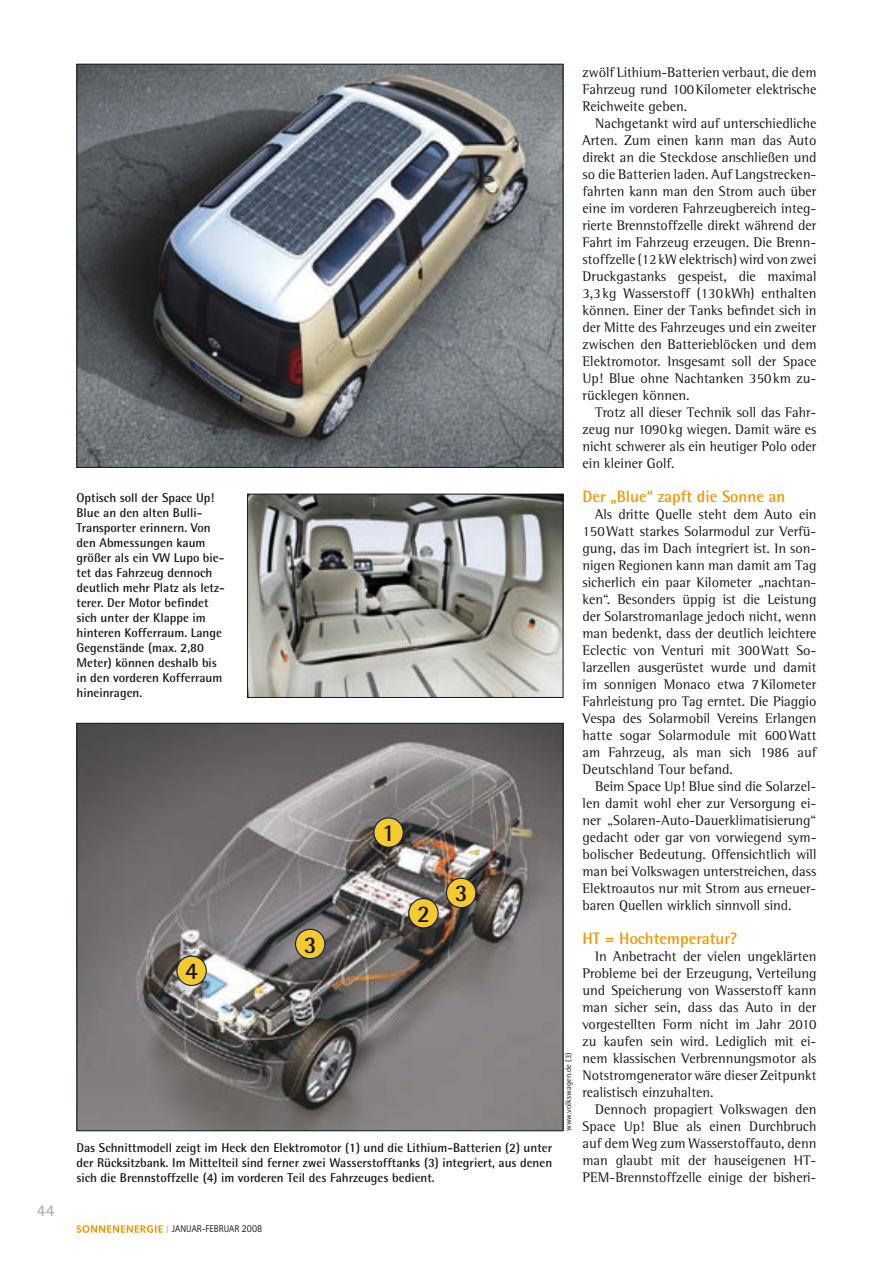
<style>
.page{position:relative;width:893px;height:1263px;background:#fff}
.page>*{position:absolute;margin:0;border:0;box-sizing:border-box;transform-origin:0 0}
.t1{font:700 24px "Rotis Semi Sans Std";color:#1a171c}
.t2{font:700 16.5px "Rotis Semi Sans Std";color:#f39500}
.t3{font:700 16.5px "Rotis Semi Sans Std";color:#b1b3b4}
.t4{font:14.25px/17px "Rotis Semi Serif Std";color:#1a171c;text-align:justify}
.t5{font:700 12.75px/15px "Rotis Semi Sans Std";color:#1a171c;text-align:justify}
.t6{font:9.75px "Rotis Sans Serif Std";color:#1a171c;scale:.95 1}
.t7{font:8.25px "Rotis Semi Sans Std";letter-spacing:.01em;color:#1a171c}
.s1{font-size:10.8px;color:#b1b3b4}
.s2{font-size:10.65px}
</style>
<div class="page">
<svg style="left:77px;top:1225px;width:86px;height:8px"></svg>
<img style="left:78px;top:66px;width:483px;height:400px">
<img style="left:249px;top:496px;width:312px;height:200px">
<div style="left:247px;top:494px;width:316px;height:204px;border:1px solid #1a171c"></div>
<img style="left:79px;top:725px;width:482px;height:404px">
<div style="left:374px;top:818px;width:29px;height:29px;background:#f6c92d;border-radius:50%"></div>
<div style="left:373px;top:817px;width:31px;height:31px;border:1px solid #101d42;border-radius:50%"></div>
<div style="left:177px;top:956px;width:29px;height:29px;background:#f6c92d;border-radius:50%"></div>
<div style="left:176px;top:955px;width:31px;height:31px;border:1px solid #101d42;border-radius:50%"></div>
<div style="left:409px;top:898px;width:29px;height:30px;background:#f6c92d;border-radius:50%"></div>
<div style="left:408px;top:898px;width:31px;height:30px;border:1px solid #101d42;border-radius:50%"></div>
<div style="left:296px;top:929px;width:29px;height:30px;background:#f6c92d;border-radius:50%"></div>
<div style="left:295px;top:929px;width:30px;height:30px;border:1px solid #101d42;border-radius:50%"></div>
<div style="left:446px;top:878px;width:30px;height:30px;background:#f6c92d;border-radius:50%"></div>
<div style="left:446px;top:878px;width:30px;height:30px;border:1px solid #101d42;border-radius:50%"></div>
<p class="t3" style="left:37px;top:1200px;width:19px">44</p>
<p class="t5" style="left:77px;top:490px;width:150px;text-align:left">Optisch soll der Space Up!<br>Blue an den alten Bulli-<br>Transporter erinnern. Von den Abmessungen kaum größer als ein VW Lupo bie&shy;tet das Fahrzeug dennoch deutlich mehr Platz als letz&shy;terer. Der M otor befindet sich unter der Klappe im hinteren Kofferraum. Lange<br>Gegenstände (max. 2,80<br>Meter) können deshalb bis in den vorderen Kofferraum hineinragen.</p>
<h1 class="t1" style="left:185px;top:956px;width:14px">4</h1>
<h1 class="t1" style="left:304px;top:930px;width:14px">3</h1>
<h1 class="t1" style="left:382px;top:818px;width:14px">1</h1>
<h1 class="t1" style="left:417px;top:899px;width:14px">2</h1>
<h1 class="t1" style="left:455px;top:878px;width:14px">3</h1>
<p class="t5" style="left:77px;top:1140px;width:477px">Das Schnittmodell zeigt im Heck den Elektromotor (1) und die Lithium-Batterien (2) unter der Rücksitzbank. I m M ittelteil sind ferner zwei Wasserstofftanks (3) integriert, aus denen sich die Brennstoffzelle (4) im vorderen Teil des Fahrzeuges bedient.</p>
<p class="t7" style="left:564px;top:1131px;width:80px;rotate:-90deg">www.volkswagen.de (3)</p>
<p class="t4" style="left:583px;top:63px;width:235px">zwölf Lithium-Batterien verbaut, die dem Fahrzeug rund 100Kilometer elektrische Reichweite geben.</p>
<p class="t4" style="left:583px;top:114px;width:235px;text-indent:13px">Nachgetankt wird auf unterschiedliche Arten. Zum einen kann man das Auto direkt an die Steckdose anschließen und so die Batterien laden. Auf Langstrecken&shy;fahrten kann man den Strom auch über eine im vorderen Fahrzeugbereich integ&shy;rierte Brennstoffzelle direkt während der Fahrt im Fahrzeug erzeugen. Die Brenn&shy;stoffzelle (12kW elektrisch) wird von zwei Druckgastanks gespeist, die maximal 3,3kg Wasserstoff (130kWh) enthalten können. Einer der Tanks befindet sich in der Mitte des Fahrzeuges und ein zweiter zwischen den Batterieblöcken und dem Elektromotor. Insgesamt soll der Space Up! Blue ohne Nachtanken 350km zu&shy;rücklegen können.</p>
<p class="t4" style="left:583px;top:404px;width:235px;text-indent:13px">Trotz all dieser Technik soll das Fahr&shy;zeug nur 1090kg wiegen. Damit wäre es nicht schwerer als ein heutiger Polo oder ein kleiner Golf.</p>
<p class="t2" style="left:583px;top:486px;width:204px">Der „Blue“ zapft die Sonne an</p>
<p class="t4" style="left:583px;top:505px;width:235px;text-indent:13px">Als dritte Quelle steht dem Auto ein 150Watt starkes Solarmodul zur Verfü&shy;gung, das im Dach integriert ist. In son&shy;nigen Regionen kann man damit am Tag sicherlich ein paar Kilometer „nachtan&shy;ken“. Besonders üppig ist die Leistung der Solarstromanlage jedoch nicht, wenn man bedenkt, dass der deutlich leichtere Eclectic von Venturi mit 300Watt So&shy;larzellen ausgerüstet wurde und damit im sonnigen Monaco etwa 7Kilometer Fahrleistung pro Tag erntet. Die Piaggio Vespa des Solarmobil Vereins Erlangen hatte sogar Solarmodule mit 600Watt am Fahrzeug, als man sich 1986 auf Deutschland Tour befand.</p>
<p class="t4" style="left:583px;top:778px;width:235px;text-indent:13px">Beim Space Up! Blue sind die Solarzel&shy;len damit wohl eher zur Versorgung ei&shy;ner „Solaren-Auto-Dauerklimatisierung“ gedacht oder gar von vorwiegend sym&shy;bolischer Bedeutung. Offensichtlich will man bei Volkswagen unterstreichen, dass Elektroautos nur mit Strom aus erneuer&shy;baren Quellen wirklich sinnvoll sind.</p>
<p class="t2" style="left:583px;top:928px;width:157px">HT = Hochtemperatur?</p>
<p class="t4" style="left:583px;top:948px;width:235px;text-indent:13px">In Anbetracht der vielen ungeklärten Probleme bei der Erzeugung, Verteilung und Speicherung von Wasserstoff kann man sicher sein, dass das Auto in der vorgestellten Form nicht im Jahr 2010 zu kaufen sein wird. Lediglich mit ei&shy;nem klassischen Verbrennungsmotor als Notstromgenerator wäre dieser Zeitpunkt realistisch einzuhalten.</p>
<p class="t4" style="left:583px;top:1101px;width:235px;text-indent:13px">Dennoch propagiert Volkswagen den Space Up! Blue als einen Durchbruch auf dem Weg zum Wasserstoffauto, denn man glaubt mit der hauseigenen HT-PEM-Brennstoffzelle einige der bisheri-</p>
<p class="t6" style="left:166px;top:1223px;width:103px"><span class="s1">I</span> JANUAR-FEBRUAR <span class="s2">2008</span></p>
</div>
